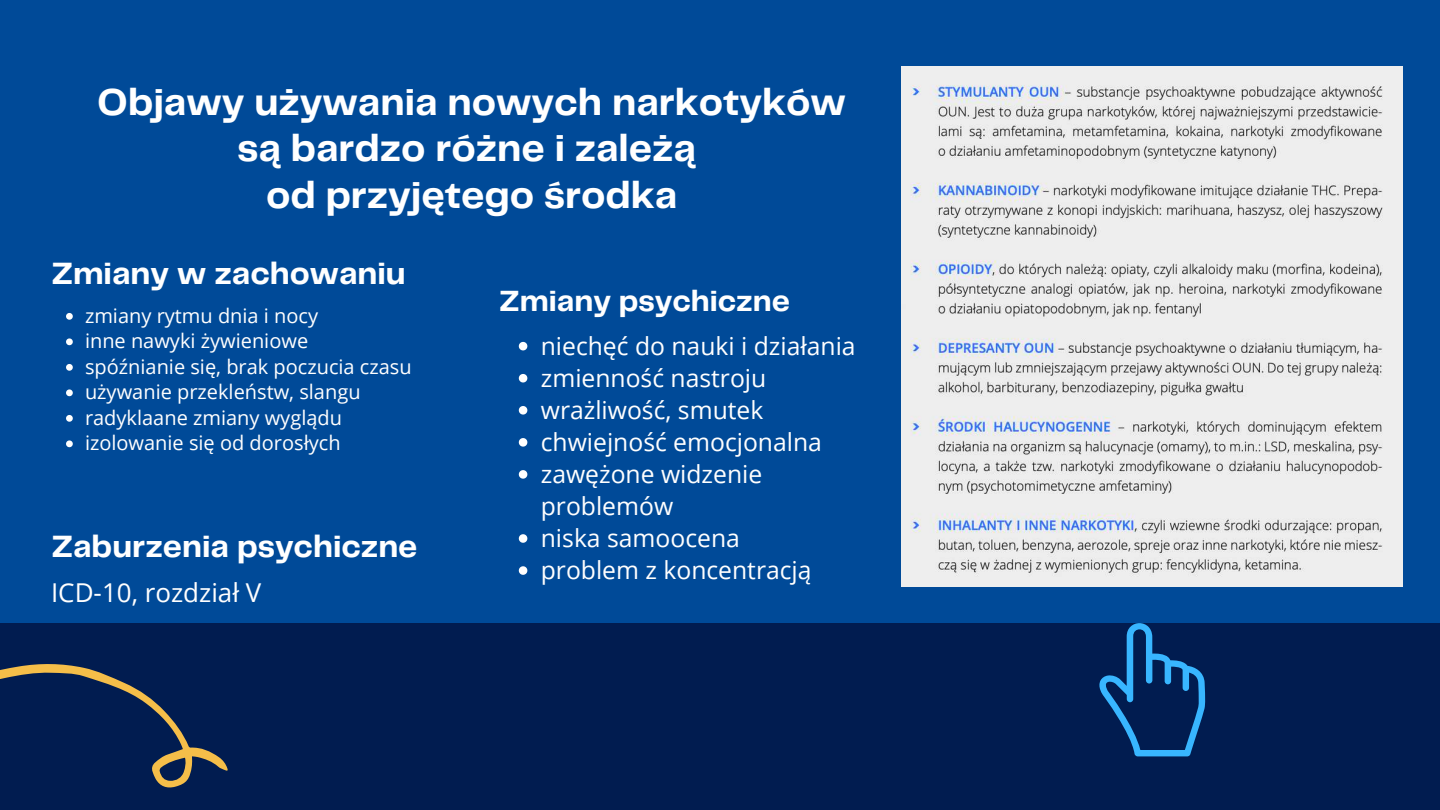
<style>
.page{position:relative;width:1440px;height:810px;background:#004a98}
.page>*{position:absolute;margin:0;border:0;box-sizing:border-box;transform-origin:0 0}
.t1{font:700 39px/46.5px "Telegraf";color:#fff;text-align:center}
.t2{font:700 32px "Telegraf";color:#fff}
.t3{font:700 30.4px "Telegraf";color:#fff}
.t4{font:26px "Open Sans";color:#fff}
.t5{font:24.7px/32.1px "Open Sans";color:#fff}
.t6{font:20px/25.5px "Open Sans";color:#fff}
</style>
<div class="page">
<div style="left:0;top:623px;width:1440px;height:187px;background:#011c50"></div>
<svg style="left:0;top:664px;width:228px;height:124px"></svg>
<img style="left:902px;top:66px;width:501px;height:521px">
<svg style="left:1099px;top:623px;width:106px;height:133px"></svg>
<svg style="left:66px;top:313px;width:7px;height:7px"></svg>
<svg style="left:66px;top:338px;width:7px;height:7px"></svg>
<svg style="left:66px;top:364px;width:7px;height:7px"></svg>
<svg style="left:66px;top:389px;width:7px;height:7px"></svg>
<svg style="left:66px;top:415px;width:7px;height:7px"></svg>
<svg style="left:66px;top:440px;width:7px;height:7px"></svg>
<svg style="left:519px;top:342px;width:8px;height:8px"></svg>
<svg style="left:519px;top:374px;width:8px;height:9px"></svg>
<svg style="left:519px;top:406px;width:8px;height:9px"></svg>
<svg style="left:519px;top:438px;width:8px;height:9px"></svg>
<svg style="left:519px;top:470px;width:8px;height:9px"></svg>
<svg style="left:519px;top:534px;width:8px;height:9px"></svg>
<svg style="left:519px;top:566px;width:8px;height:9px"></svg>
<h1 class="t1" style="left:97px;top:79px;width:750px">Objawy używania nowych narkotyków są bardzo różne i zależą<br>od przyjętego środka</h1>
<h2 class="t2" style="left:51px;top:251px;width:356px">Zmiany w zachowaniu</h2>
<p class="t6" style="left:85px;top:302px;width:328px">zmiany rytmu dnia i nocy<br>inne nawyki żywieniowe spóźnianie się, brak poczucia czasu używanie przekleństw, slangu radyklaane zmiany wyglądu izolowanie się od dorosłych</p>
<h2 class="t2" style="left:51px;top:524px;width:368px">Zaburzenia psychiczne</h2>
<h3 class="t4" style="left:51px;top:575px;width:212px">ICD-10, rozdział V</h3>
<h3 class="t3" style="left:499px;top:281px;width:293px">Zmiany psychiczne</h3>
<p class="t5" style="left:541px;top:329px;width:316px">niechęć do nauki i działania zmienność nastroju wrażliwość, smutek chwiejność emocjonalna zawężone widzenie problemów<br>niska samoocena<br>problem z koncentracją</p>
</div>
